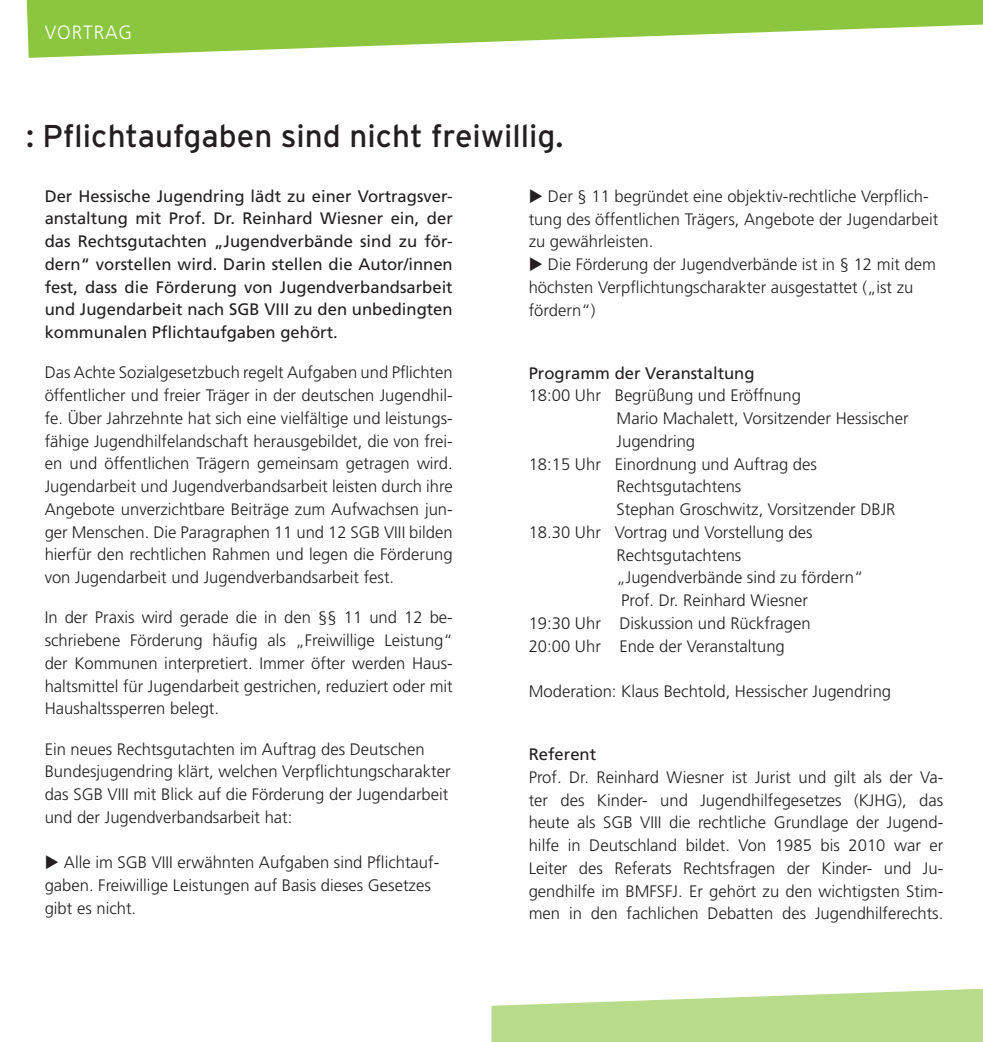
<style>
.page{position:relative;width:983px;height:1042px;background:#fff}
.page>*{position:absolute;margin:0;border:0;box-sizing:border-box;transform-origin:0 0}
.t1{font:31.5px "Interstate";color:#231f20}
.t2{font:300 19.25px "Frutiger LT Std";letter-spacing:.05em;color:#fff}
.t3{font:300 16.62px/22.8px "Frutiger LT Std";color:#231f20}
.t4{font:16.62px/22.8px "Frutiger LT Std";color:#231f20;text-align:justify}
</style>
<div class="page">
<svg style="left:26px;top:0;width:956px;height:58px;fill:#8bc63e"></svg>
<svg style="left:491px;top:988px;width:491px;height:54px"></svg>
<p class="t2" style="left:45px;top:22px;width:89px">Vortrag</p>
<h1 class="t1" style="left:26px;top:116px;width:539px">: Pflichtaufgaben sind nicht freiwillig.</h1>
<p class="t4" style="left:45px;top:184px;width:409px">Der Hessische Jugendring lädt zu einer Vortragsver&shy;anstaltung mit Prof. Dr. Reinhard Wiesner ein, der das Rechtsgutachten „Jugendverbände sind zu för&shy;dern“ vorstellen wird. Darin stellen die Autor/innen fest, dass die Förderung von Jugendverbandsarbeit und Jugendarbeit nach SGB VIII zu den unbedingten kommunalen Pflichtaufgaben gehört.</p>
<p class="t3" style="left:45px;top:361px;width:409px;text-align:justify">Das Achte Sozialgesetzbuch regelt Aufgaben und Pflichten öffentlicher und freier Träger in der deutschen Jugendhil&shy;fe. Über Jahrzehnte hat sich eine vielfältige und leistungs&shy;fähige Jugendhilfelandschaft herausgebildet, die von frei&shy;en und öffentlichen Trägern gemeinsam getragen wird.<br>Jugendarbeit und Jugendverbandsarbeit leisten durch ihre Angebote unverzichtbare Beiträge zum Aufwachsen jun&shy;ger Menschen. Die Paragraphen 11 und 12 SGB VIII bilden hierfür den rechtlichen Rahmen und legen die Förderung von Jugendarbeit und Jugendverbandsarbeit fest.</p>
<p class="t3" style="left:45px;top:606px;width:409px;text-align:justify">In der Praxis wird gerade die in den §§ 11 und 12 be&shy;schriebene Förderung häufig als „Freiwillige Leistung“ der Kommunen interpretiert. Immer öfter werden Haus&shy;haltsmittel für Jugendarbeit gestrichen, reduziert oder mit Haushaltssperren belegt.</p>
<p class="t3" style="left:45px;top:737px;width:407px">Ein neues Rechtsgutachten im Auftrag des Deutschen Bundesjugendring klärt, welchen Verpflichtungscharakter das SGB VIII mit Blick auf die Förderung der Jugendarbeit und der Jugendverbandsarbeit hat:</p>
<p class="t3" style="left:45px;top:851px;width:396px">◆ Alle im SGB VIII erwähnten Aufgaben sind Pflichtauf&shy;gaben. Freiwillige Leistungen auf Basis dieses Gesetzes gibt es nicht.</p>
<p class="t3" style="left:528px;top:185px;width:411px">◆ Der § 11 begründet eine objektiv-rechtliche Verpflich&shy;tung des öffentlichen Trägers, Angebote der Jugendarbeit zu gewährleisten.</p>
<p class="t3" style="left:528px;top:253px;width:408px">◆ Die Förderung der Jugendverbände ist in § 12 mit dem höchsten Verpflichtungscharakter ausgestattet („ist zu fördern“)</p>
<p class="t4" style="left:528px;top:361px;width:227px">Programm der Veranstaltung</p>
<p class="t3" style="left:528px;top:384px;width:274px">18:00 Uhr Begrüßung und Eröffnung</p>
<p class="t3" style="left:616px;top:407px;width:293px">Mario Machalett, Vorsitzender Hessischer</p>
<p class="t3" style="left:616px;top:430px;width:80px">Jugendring</p>
<p class="t3" style="left:528px;top:453px;width:290px">18:15 Uhr Einordnung und Auftrag des</p>
<p class="t3" style="left:616px;top:475px;width:126px">Rechtsgutachtens</p>
<p class="t3" style="left:616px;top:498px;width:278px">Stephan Groschwitz, Vorsitzender DBJR</p>
<p class="t3" style="left:528px;top:521px;width:285px">18.30 Uhr Vortrag und Vorstellung des</p>
<p class="t3" style="left:616px;top:544px;width:126px">Rechtsgutachtens</p>
<p class="t3" style="left:616px;top:566px;width:248px">„Jugendverbände sind zu fördern“</p>
<p class="t3" style="left:621px;top:589px;width:188px">Prof. Dr. Reinhard Wiesner</p>
<p class="t3" style="left:528px;top:612px;width:283px">19:30 Uhr Diskussion und Rückfragen</p>
<p class="t3" style="left:528px;top:635px;width:257px">20:00 Uhr Ende der Veranstaltung</p>
<p class="t3" style="left:528px;top:680px;width:364px">Moderation: Klaus Bechtold, Hessischer Jugendring</p>
<p class="t4" style="left:528px;top:743px;width:69px">Referent</p>
<p class="t3" style="left:528px;top:766px;width:416px;text-align:justify">Prof. Dr. Reinhard Wiesner ist Jurist und gilt als der Va&shy;ter des Kinder- und Jugendhilfegesetzes (KJHG), das heute als SGB VIII die rechtliche Grundlage der Jugend&shy;hilfe in Deutschland bildet. Von 1985 bis 2010 war er Leiter des Referats Rechtsfragen der Kinder- und Ju&shy;gendhilfe im BMFSFJ. Er gehört zu den wichtigsten Stim&shy;men in den fachlichen Debatten des Jugendhilferechts.</p>
</div>
